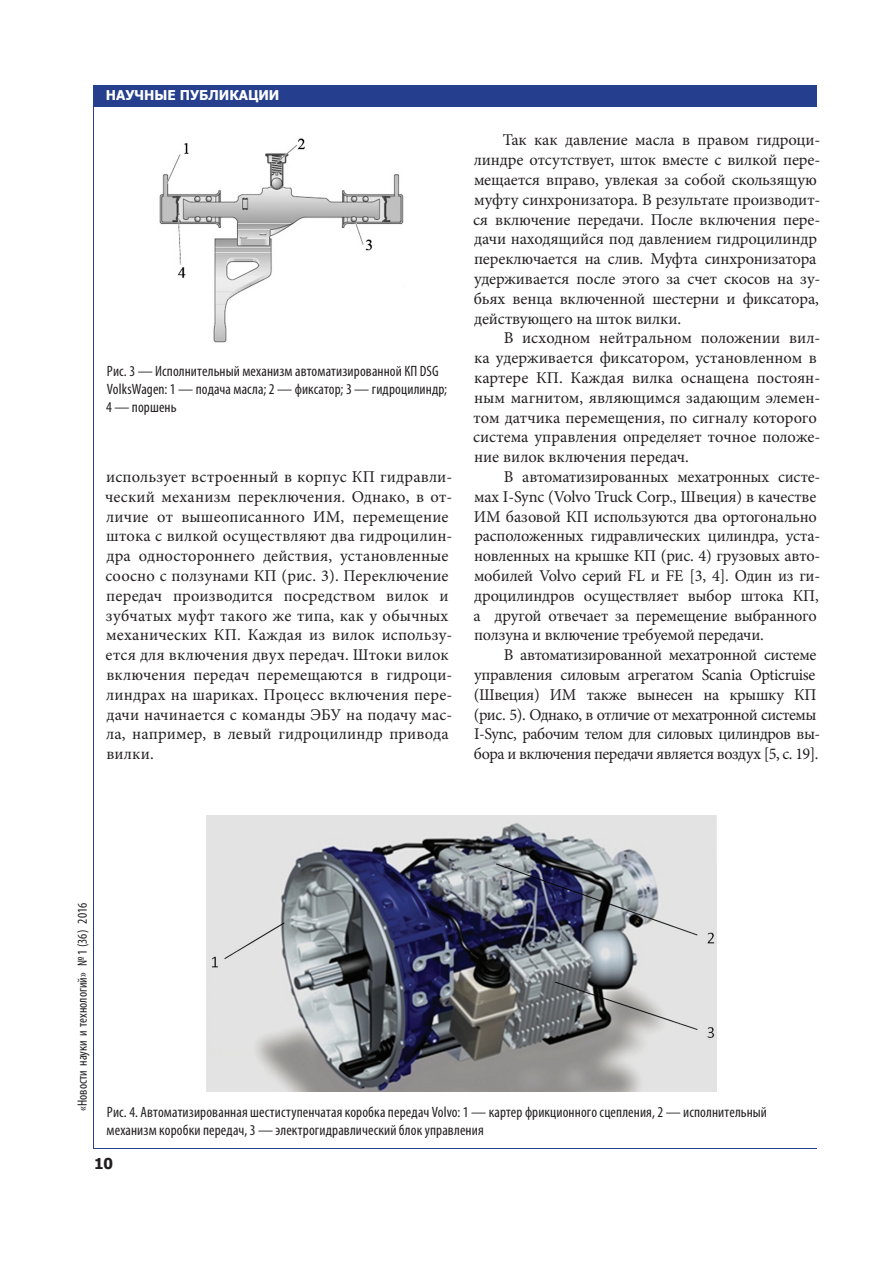
<style>
.page{position:relative;width:893px;height:1276px;background:#fff}
.page>*{position:absolute;margin:0;border:0;box-sizing:border-box;transform-origin:0 0}
.t1{font:16.5px/19.8px "Minion Pro";letter-spacing:-.005em;color:#231f20}
.t2{font:16.5px/19.8px "Minion Pro";letter-spacing:-.025em;color:#231f20}
.t3{font:condensed 15px/18px "Myriad Pro";letter-spacing:.01em;color:#231f20}
.t4{font:700 15px "Tahoma";color:#231f20}
.t5{font:condensed 13.5px "Myriad Pro";color:#231f20}
.t6{font:700 13.5px "Tahoma";color:#fff}
</style>
<div class="page">
<div style="left:94px;top:85px;width:722px;height:21px;background:#253f8e"></div>
<hr style="left:94px;top:1147px;width:722px;height:1px;background:#253f8e">
<hr style="left:94px;top:85px;width:1px;height:1063px;background:#253f8e">
<img style="left:159px;top:138px;width:245px;height:205px">
<img style="left:206px;top:815px;width:510px;height:276px">
<p class="t6" style="left:106px;top:85px;width:175px">Научные публикации</p>
<p class="t3" style="left:106px;top:362px;width:343px">Рис. 3 — Исполнительный механизм автоматизированной КП DSG<br>VolksWagen: 1 — подача масла; 2 — фиксатор; 3 — гидроцилиндр;<br>4 — поршень</p>
<p class="t1" style="left:105px;top:467px;width:349px">использует встроенный в корпус КП гидравли&shy;ческий механизм переключения. Однако, в от&shy;личие от вышеописанного ИМ, перемещение штока с вилкой осуществляют два гидроцилин&shy;дра одностороннего действия, установленные соосно с ползунами КП (рис. 3). Переключение передач производится посредством вилок и зубчатых муфт такого же типа, как у обычных механических КП. Каждая из вилок использу&shy;ется для включения двух передач. Штоки вилок включения передач перемещаются в гидроци&shy;линдрах на шариках. Процесс включения пере&shy;дачи начинается с команды ЭБУ на подачу мас&shy;ла, например, в левый гидроцилиндр привода вилки.</p>
<p class="t1" style="left:473px;top:130px;width:349px;text-indent:30px">Так как давление масла в правом гидроци&shy;линдре отсутствует, шток вместе с вилкой пере&shy;мещается вправо, увлекая за собой скользящую муфту синхронизатора. В результате производит&shy;ся включение передачи. После включения пере&shy;дачи находящийся под давлением гидроцилиндр переключается на слив. Муфта синхронизатора удерживается после этого за счет скосов на зу&shy;бьях венца включенной шестерни и фиксатора, действующего на шток вилки.</p>
<p class="t1" style="left:473px;top:328px;width:349px;text-indent:31px">В исходном нейтральном положении вил&shy;ка удерживается фиксатором, установленном в картере КП. Каждая вилка оснащена постоян&shy;ным магнитом, являющимся задающим элемен&shy;том датчика перемещения, по сигналу которого система управления определяет точное положе&shy;ние вилок включения передач.</p>
<p class="t1" style="left:474px;top:467px;width:348px;text-indent:30px">В автоматизированных мехатронных систе&shy;мах I-Sync (Volvo Truck Corp., Швеция) в качестве ИМ базовой КП используются два ортогонально расположенных гидравлических цилиндра, уста&shy;новленных на крышке КП (рис. 4) грузовых авто&shy;мобилей Volvo серий FL и FE [3, 4]. Один из ги&shy;дроцилиндров осуществляет выбор штока КП, а другой отвечает за перемещение выбранного ползуна и включение требуемой передачи.</p>
<p class="t2" style="left:474px;top:645px;width:348px;text-indent:30px">В автоматизированной мехатронной системе управления силовым агрегатом Scania Opticruise (Швеция) ИМ также вынесен на крышку КП (рис. 5). Однако, в отличие от мехатронной системы I-Sync, рабочим телом для силовых цилиндров вы&shy;бора и включения передачи является воздух [5, c. 19].</p>
<p class="t5" style="left:74px;top:1111px;width:209px;rotate:-90deg">«Новости науки и технологий» № 1 (36) 2016</p>
<p class="t3" style="left:106px;top:1103px;width:662px">Рис. 4. Автоматизированная шестиступенчатая коробка передач Volvo: 1 — картер фрикционного сцепления, 2 — исполнительный механизм коробки передач, 3 — электрогидравлический блок управления</p>
<p class="t4" style="left:94px;top:1153px;width:21px">10</p>
</div>
